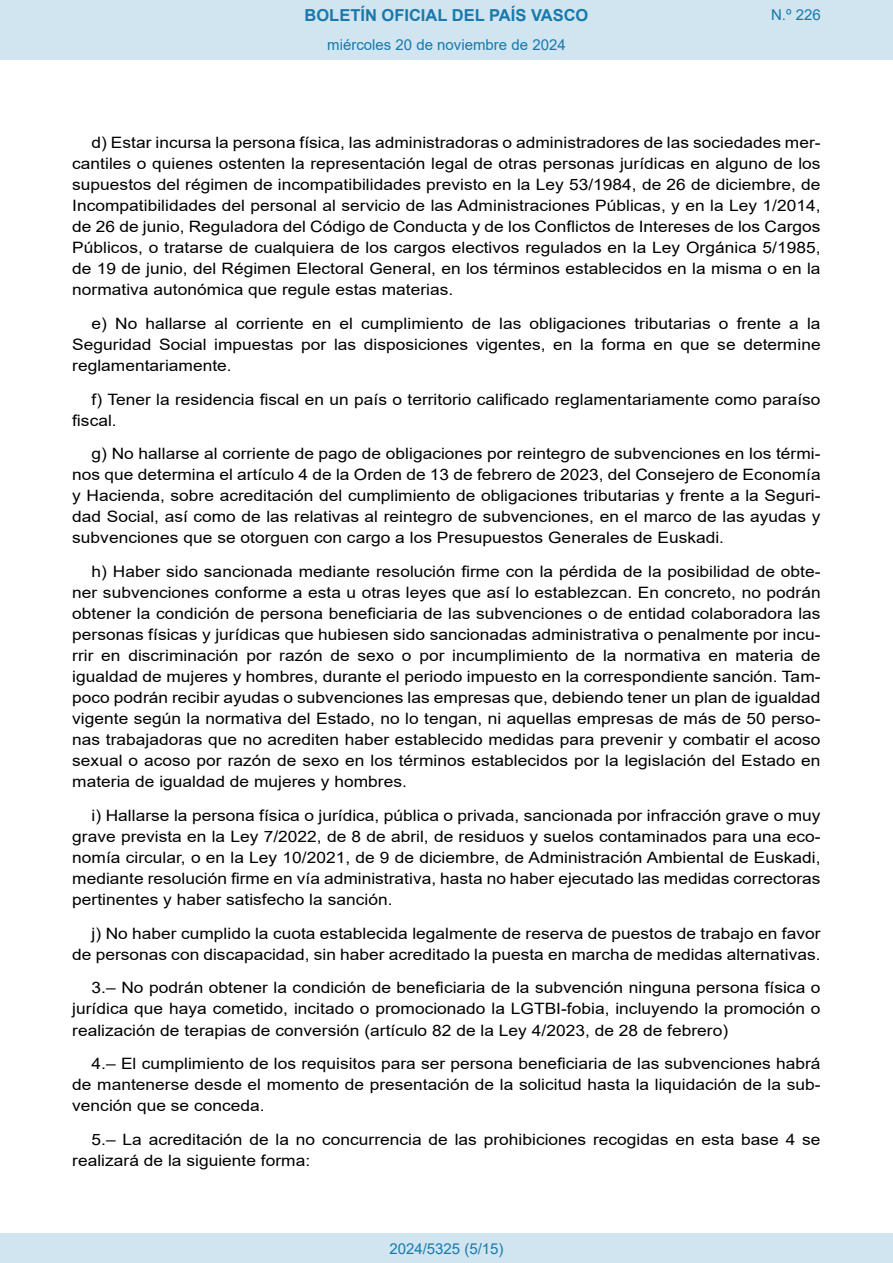
<style>
.page{position:relative;width:893px;height:1263px;background:#fff}
.page>*{position:absolute;margin:0;border:0;box-sizing:border-box;transform-origin:0 0}
.t1{font:700 16.5px "Arial";color:#1879ad}
.BOPVDetalle{font:15.6px/21px "Arial";color:#000;text-align:justify;scale:1.11 1}
.Paginacion_Centro{font:15px "Arial";color:#1879ad}
</style>
<div class="page">
<div style="left:0;top:0;width:893px;height:60px;background:#d0e5f0"></div>
<div style="left:0;top:1233px;width:893px;height:30px;background:#d0e5f0"></div>
<p class="t1" style="left:305px;top:3px;width:285px">BOLETÍN OFICIAL DEL PAÍS VASCO</p>
<p class="Paginacion_Centro" style="left:327px;top:35px;width:240px">miércoles 20 de noviembre de 2024</p>
<p class="Paginacion_Centro" style="left:771px;top:5px;width:51px">N.º 226</p>
<p class="BOPVDetalle" style="left:72px;top:132px;width:676px;text-indent:19px">d) Estar incursa la persona física, las administradoras o administradores de las sociedades mer&shy;cantiles o quienes ostenten la representación legal de otras personas jurídicas en alguno de los supuestos del régimen de incompatibilidades previsto en la Ley 53/1984, de 26 de diciembre, de Incompatibilidades del personal al servicio de las Administraciones Públicas, y en la Ley 1/2014, de 26 de junio, Reguladora del Código de Conducta y de los Conflictos de Intereses de los Cargos Públicos, o tratarse de cualquiera de los cargos electivos regulados en la Ley Orgánica 5/1985, de 19 de junio, del Régimen Electoral General, en los términos establecidos en la misma o en la normativa autonómica que regule estas materias.</p>
<p class="BOPVDetalle" style="left:72px;top:313px;width:676px;text-indent:19px">e) No hallarse al corriente en el cumplimiento de las obligaciones tributarias o frente a la Seguridad Social impuestas por las disposiciones vigentes, en la forma en que se determine reglamentariamente.</p>
<p class="BOPVDetalle" style="left:72px;top:389px;width:676px;text-indent:19px">f) Tener la residencia fiscal en un país o territorio calificado reglamentariamente como paraíso fiscal.</p>
<p class="BOPVDetalle" style="left:72px;top:443px;width:676px;text-indent:19px">g) No hallarse al corriente de pago de obligaciones por reintegro de subvenciones en los térmi&shy;nos que determina el artículo 4 de la Orden de 13 de febrero de 2023, del Consejero de Economía y Hacienda, sobre acreditación del cumplimiento de obligaciones tributarias y frente a la Seguri&shy;dad Social, así como de las relativas al reintegro de subvenciones, en el marco de las ayudas y subvenciones que se otorguen con cargo a los Presupuestos Generales de Euskadi.</p>
<p class="BOPVDetalle" style="left:72px;top:561px;width:676px;text-indent:19px">h) Haber sido sancionada mediante resolución firme con la pérdida de la posibilidad de obte&shy;ner subvenciones conforme a esta u otras leyes que así lo establezcan. En concreto, no podrán obtener la condición de persona beneficiaria de las subvenciones o de entidad colaboradora las personas físicas y jurídicas que hubiesen sido sancionadas administrativa o penalmente por incu&shy;rrir en discriminación por razón de sexo o por incumplimiento de la normativa en materia de igualdad de mujeres y hombres, durante el periodo impuesto en la correspondiente sanción. Tam&shy;poco podrán recibir ayudas o subvenciones las empresas que, debiendo tener un plan de igualdad vigente según la normativa del Estado, no lo tengan, ni aquellas empresas de más de 50 perso&shy;nas trabajadoras que no acrediten haber establecido medidas para prevenir y combatir el acoso sexual o acoso por razón de sexo en los términos establecidos por la legislación del Estado en materia de igualdad de mujeres y hombres.</p>
<p class="BOPVDetalle" style="left:72px;top:805px;width:676px;text-indent:19px">i) Hallarse la persona física o jurídica, pública o privada, sancionada por infracción grave o muy grave prevista en la Ley 7/2022, de 8 de abril, de residuos y suelos contaminados para una eco&shy;nomía circular, o en la Ley 10/2021, de 9 de diciembre, de Administración Ambiental de Euskadi, mediante resolución firme en vía administrativa, hasta no haber ejecutado las medidas correctoras pertinentes y haber satisfecho la sanción.</p>
<p class="BOPVDetalle" style="left:72px;top:923px;width:676px;text-align:right">j) No haber cumplido la cuota establecida legalmente de reserva de puestos de trabajo en favor de personas con discapacidad, sin haber acreditado la puesta en marcha de medidas alternativas.</p>
<p class="BOPVDetalle" style="left:72px;top:977px;width:676px;text-indent:19px">3.– No podrán obtener la condición de beneficiaria de la subvención ninguna persona física o jurídica que haya cometido, incitado o promocionado la LGTBI-fobia, incluyendo la promoción o realización de terapias de conversión (artículo 82 de la Ley 4/2023, de 28 de febrero)</p>
<p class="BOPVDetalle" style="left:72px;top:1053px;width:676px;text-indent:19px">4.– El cumplimiento de los requisitos para ser persona beneficiaria de las subvenciones habrá de mantenerse desde el momento de presentación de la solicitud hasta la liquidación de la sub&shy;vención que se conceda.</p>
<p class="BOPVDetalle" style="left:72px;top:1129px;width:676px;text-indent:19px">5.– La acreditación de la no concurrencia de las prohibiciones recogidas en esta base 4 se realizará de la siguiente forma:</p>
<p class="Paginacion_Centro" style="left:389px;top:1238px;width:116px">2024/5325 (5/15)</p>
</div>
